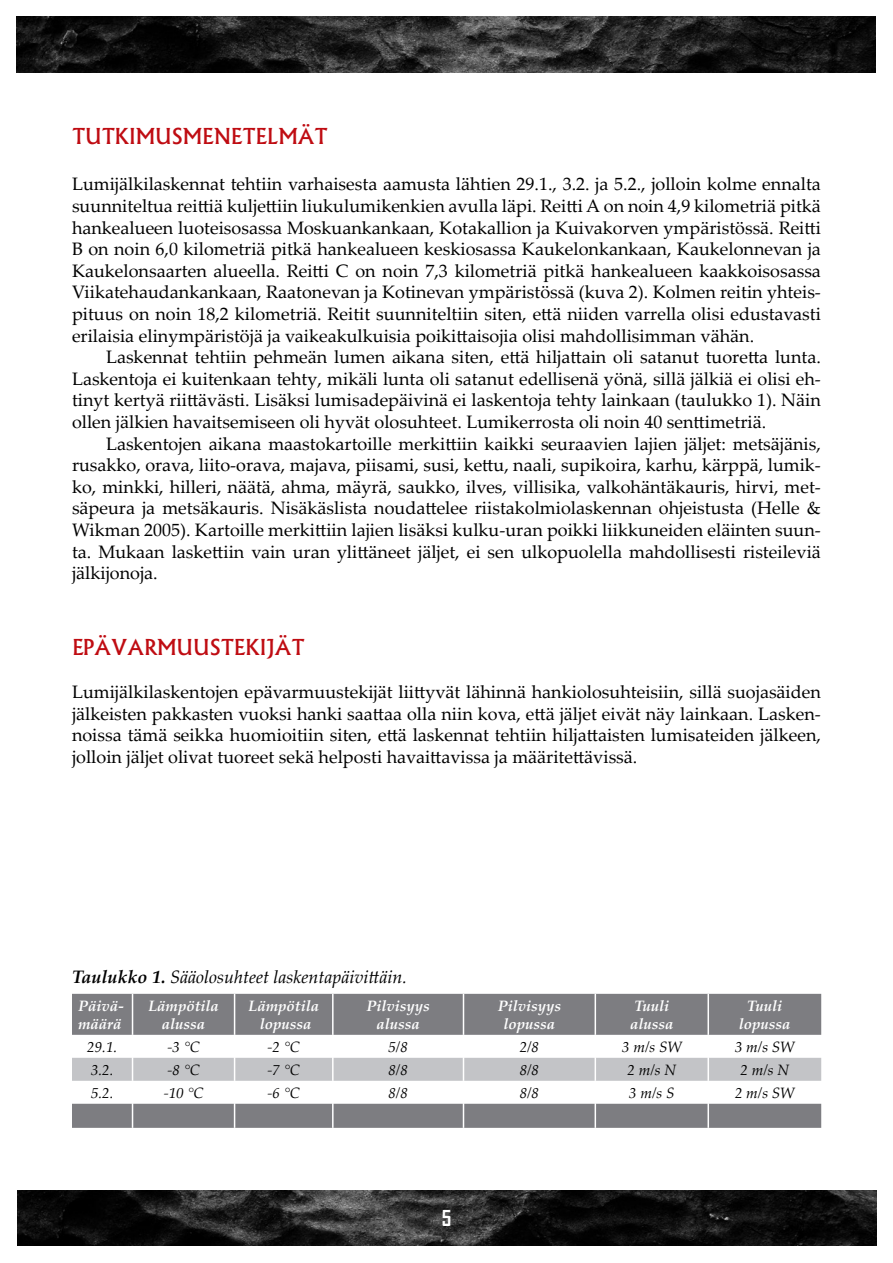
<style>
.page{position:relative;width:893px;height:1263px;background:#fff}
.page>*{position:absolute;margin:0;border:0;box-sizing:border-box;transform-origin:0 0}
.Perusotsikko{font:500 21px "Albertus";color:#bf0c12}
.t1{font:700 21px "Agency FB";color:#fff}
.Perusteksti{font:18px/21.6px "Palatino Linotype";color:#000;text-align:justify}
.Leipäteksti{font:18px/21.6px "Palatino Linotype";color:#000;text-align:justify}
.Perusteksti-2{font:italic 18px "Palatino Linotype";color:#000}
.t2{font:italic 700 15px "Palatino Linotype";color:#fff}
.t3{font:italic 15px "Palatino Linotype";color:#000}
.s1{font-weight:700}
</style>
<div class="page">
<img style="left:17px;top:17px;width:859px;height:55px">
<img style="left:17px;top:1191px;width:859px;height:55px">
<div style="left:72px;top:994px;width:749px;height:41px;background:#7d7d81"></div>
<hr style="left:132px;top:994px;width:1px;height:41px;background:#fff">
<hr style="left:234px;top:994px;width:1px;height:41px;background:#fff">
<hr style="left:332px;top:994px;width:2px;height:41px;background:#fff">
<hr style="left:463px;top:994px;width:1px;height:41px;background:#fff">
<hr style="left:595px;top:994px;width:1px;height:41px;background:#fff">
<hr style="left:707px;top:994px;width:2px;height:41px;background:#fff">
<svg style="left:72px;top:1057px;width:749px;height:71px"></svg>
<hr style="left:707px;top:1104px;width:2px;height:24px;background:#fff">
<p class="Perusotsikko" style="left:72px;top:123px;width:257px">TUTKIMUSMENETELMÄT</p>
<p class="Perusteksti" style="left:72px;top:173px;width:750px">Lumijälkilaskennat tehtiin varhaisesta aamusta lähtien 29.1., 3.2. ja 5.2., jolloin kolme ennalta suunniteltua reittiä kuljettiin liukulumikenkien avulla läpi. Reitti A on noin 4,9 kilometriä pitkä hankealueen luoteisosassa Moskuankankaan, Kotakallion ja Kuivakorven ympäristössä. Reitti B on noin 6,0 kilometriä pitkä hankealueen keskiosassa Kaukelonkankaan, Kaukelonnevan ja Kaukelonsaarten alueella. Reitti C on noin 7,3 kilometriä pitkä hankealueen kaakkoisosassa Viikatehaudankankaan, Raatonevan ja Kotinevan ympäristössä (kuva 2). Kolmen reitin yhteis&shy;pituus on noin 18,2 kilometriä. Reitit suunniteltiin siten, että niiden varrella olisi edustavasti erilaisia elinympäristöjä ja vaikeakulkuisia poikittaisojia olisi mahdollisimman vähän.</p>
<p class="Leipäteksti" style="left:72px;top:346px;width:750px;text-indent:34px">Laskennat tehtiin pehmeän lumen aikana siten, että hiljattain oli satanut tuoretta lunta.<br>Laskentoja ei kuitenkaan tehty, mikäli lunta oli satanut edellisenä yönä, sillä jälkiä ei olisi eh&shy;tinyt kertyä riittävästi. Lisäksi lumisadepäivinä ei laskentoja tehty lainkaan (taulukko 1). Näin ollen jälkien havaitsemiseen oli hyvät olosuhteet. Lumikerrosta oli noin 40 senttimetriä.</p>
<p class="Leipäteksti" style="left:72px;top:432px;width:750px;text-indent:34px">Laskentojen aikana maastokartoille merkittiin kaikki seuraavien lajien jäljet: metsäjänis, rusakko, orava, liito-orava, majava, piisami, susi, kettu, naali, supikoira, karhu, kärppä, lumik&shy;ko, minkki, hilleri, näätä, ahma, mäyrä, saukko, ilves, villisika, valkohäntäkauris, hirvi, met&shy;säpeura ja metsäkauris. Nisäkäslista noudattelee riistakolmiolaskennan ohjeistusta (Helle &amp; Wikman 2005). Kartoille merkittiin lajien lisäksi kulku-uran poikki liikkuneiden eläinten suun&shy;ta. Mukaan laskettiin vain uran ylittäneet jäljet, ei sen ulkopuolella mahdollisesti risteileviä jälkijonoja.</p>
<p class="Perusotsikko" style="left:72px;top:634px;width:234px">EPÄVARMUUSTEKIJÄT</p>
<p class="Perusteksti" style="left:72px;top:680px;width:750px">Lumijälkilaskentojen epävarmuustekijät liittyvät lähinnä hankiolosuhteisiin, sillä suojasäiden jälkeisten pakkasten vuoksi hanki saattaa olla niin kova, että jäljet eivät näy lainkaan. Lasken&shy;noissa tämä seikka huomioitiin siten, että laskennat tehtiin hiljattaisten lumisateiden jälkeen, jolloin jäljet olivat tuoreet sekä helposti havaittavissa ja määritettävissä.</p>
<p class="Perusteksti-2" style="left:72px;top:964px;width:336px"><span class="s1">Taulukko 1.</span> Sääolosuhteet laskentapäivittäin.</p>
<p class="t2" style="left:78px;top:995px;width:47px">Päivä-</p>
<p class="t2" style="left:78px;top:1013px;width:45px">määrä</p>
<p class="t2" style="left:148px;top:995px;width:72px">Lämpötila</p>
<p class="t2" style="left:162px;top:1013px;width:45px">alussa</p>
<p class="t2" style="left:248px;top:995px;width:72px">Lämpötila</p>
<p class="t2" style="left:260px;top:1013px;width:53px">lopussa</p>
<p class="t2" style="left:366px;top:995px;width:65px">Pilvisyys</p>
<p class="t2" style="left:376px;top:1013px;width:45px">alussa</p>
<p class="t2" style="left:498px;top:995px;width:65px">Pilvisyys</p>
<p class="t2" style="left:504px;top:1013px;width:53px">lopussa</p>
<p class="t2" style="left:634px;top:995px;width:36px">Tuuli</p>
<p class="t2" style="left:630px;top:1013px;width:45px">alussa</p>
<p class="t2" style="left:747px;top:995px;width:36px">Tuuli</p>
<p class="t2" style="left:739px;top:1013px;width:53px">lopussa</p>
<p class="t3" style="left:87px;top:1036px;width:32px">29.1.</p>
<p class="t3" style="left:167px;top:1036px;width:34px">-3 °C</p>
<p class="t3" style="left:268px;top:1036px;width:34px">-2 °C</p>
<p class="t3" style="left:388px;top:1036px;width:21px">5/8</p>
<p class="t3" style="left:520px;top:1036px;width:21px">2/8</p>
<p class="t3" style="left:622px;top:1036px;width:61px">3 m/s SW</p>
<p class="t3" style="left:735px;top:1036px;width:61px">3 m/s SW</p>
<p class="t3" style="left:91px;top:1059px;width:24px">3.2.</p>
<p class="t3" style="left:167px;top:1059px;width:34px">-8 °C</p>
<p class="t3" style="left:268px;top:1059px;width:34px">-7 °C</p>
<p class="t3" style="left:388px;top:1059px;width:21px">8/8</p>
<p class="t3" style="left:520px;top:1059px;width:21px">8/8</p>
<p class="t3" style="left:627px;top:1059px;width:50px">2 m/s N</p>
<p class="t3" style="left:740px;top:1059px;width:50px">2 m/s N</p>
<p class="t3" style="left:91px;top:1082px;width:24px">5.2.</p>
<p class="t3" style="left:164px;top:1082px;width:41px">-10 °C</p>
<p class="t3" style="left:268px;top:1082px;width:34px">-6 °C</p>
<p class="t3" style="left:388px;top:1082px;width:21px">8/8</p>
<p class="t3" style="left:520px;top:1082px;width:21px">8/8</p>
<p class="t3" style="left:629px;top:1082px;width:47px">3 m/s S</p>
<p class="t3" style="left:735px;top:1082px;width:61px">2 m/s SW</p>
<p class="t1" style="left:442px;top:1205px;width:11px">5</p>
</div>
